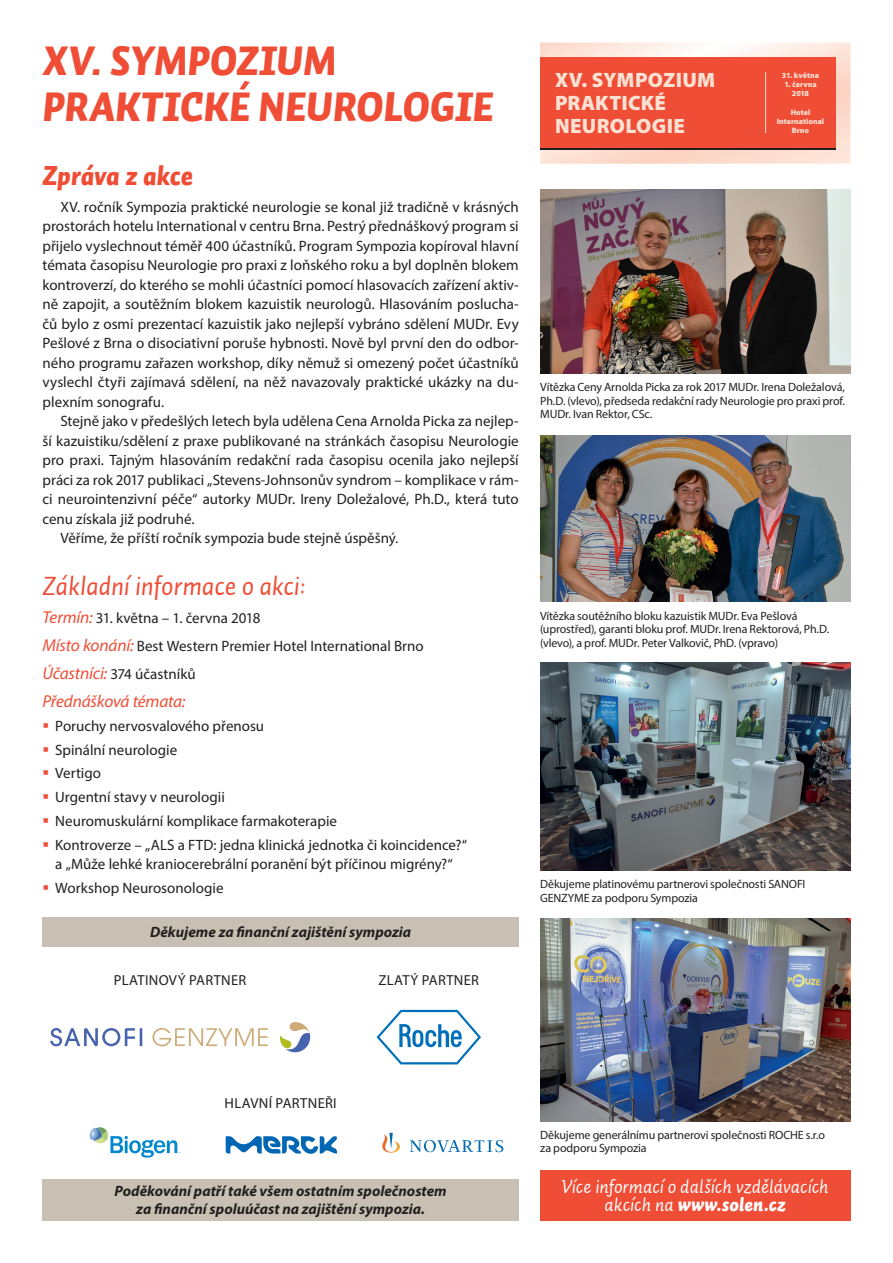
<style>
.page{position:relative;width:893px;height:1263px;background:#fff}
.page>*{position:absolute;margin:0;border:0;box-sizing:border-box;transform-origin:0 0}
.t1{font:40.5px/46.5px "Auto 1 Black Italic LF";letter-spacing:-.005em;color:#ef4d35}
.nadpis_2{font:27px "Auto 1 Italic LF";letter-spacing:-.005em;color:#ef4d35}
.nadpis_1{font:27px "Auto 1 Black Italic LF";letter-spacing:-.01em;color:#ef4d35}
.t2{font:900 20.85px/23px "Myriad Pro";letter-spacing:.015em;color:#fde1d3}
.text_zakladni{font:19.05px/18.1px "Auto 2 Italic LF";color:#fff;text-align:center}
.odrazka_po_dvojtečku{font:italic 17.25px "Myriad Pro";letter-spacing:-.015em;color:#ef4d35}
.text{font:15px/19.5px "Myriad Pro";color:#231f20;text-align:justify}
.t3{font:italic 700 15px/18px "Myriad Pro";color:#231f20;text-align:center}
.odrazka_po_dvojtečku-2{font:15px "Myriad Pro";color:#231f20}
.obsah_rubriky{font:14.55px "Myriad Pro";letter-spacing:.025em;color:#231f20}
.popiska_obrazku{font:12px/13.5px "Myriad Pro";letter-spacing:-.01em;color:#231f20}
.t4{font:900 7.8px/8.9px "Myriad Pro";color:#fde1d3;text-align:center}
.s1{font-style:italic;font-size:17.25px;color:#ef4d35}
.s2{font-family:"Auto 2 Black Italic LF"}
</style>
<div class="page">
<div style="left:540px;top:1169px;width:310px;height:51px;background:#ef4d35"></div>
<div style="left:43px;top:1179px;width:476px;height:41px;background:#c7c0b3"></div>
<div style="left:43px;top:917px;width:476px;height:29px;background:#c7c0b3"></div>
<svg style="left:540px;top:43px;width:310px;height:121px;background:#f6dace"></svg>
<div style="left:540px;top:58px;width:296px;height:91px;background:#ef4d35"></div>
<hr style="left:540px;top:148px;width:296px;height:1px;background:#231f20">
<hr style="left:765px;top:72px;width:1px;height:61px;background:#fde1d3">
<img style="left:540px;top:663px;width:310px;height:207px">
<img style="left:540px;top:919px;width:310px;height:202px">
<img style="left:540px;top:189px;width:310px;height:184px">
<img style="left:540px;top:435px;width:310px;height:167px">
<svg style="left:50px;top:1028px;width:92px;height:18px"></svg>
<svg style="left:152px;top:1028px;width:116px;height:18px"></svg>
<svg style="left:280px;top:1022px;width:30px;height:30px"></svg>
<svg style="left:377px;top:1010px;width:104px;height:54px"></svg>
<svg style="left:90px;top:1127px;width:90px;height:30px"></svg>
<svg style="left:382px;top:1133px;width:121px;height:19px"></svg>
<svg style="left:226px;top:1136px;width:111px;height:18px"></svg>
<p class="t1" style="left:43px;top:39px;width:453px">XV. SYMPOZIUM<br>PRAKTICKÉ NEUROLOGIE</p>
<p class="t2" style="left:555px;top:68px;width:162px">XV. SYMPOZIUM<br>PRAKTICKÉ<br>NEUROLOGIE</p>
<p class="t4" style="left:782px;top:71px;width:39px">31. května</p>
<p class="t4" style="left:784px;top:79px;width:34px">1. června<br>2018</p>
<p class="t4" style="left:777px;top:108px;width:49px">Hotel<br>International<br>Brno</p>
<p class="nadpis_1" style="left:43px;top:157px;width:152px">Zpráva z akce</p>
<p class="text" style="left:43px;top:196px;width:478px;text-indent:18px">XV. ročník Sympozia praktické neurologie se konal již tradičně v krásných prostorách hotelu International v centru Brna. Pestrý přednáškový program si přijelo vyslechnout téměř 400 účastníků. Program Sympozia kopíroval hlavní témata časopisu Neurologie pro praxi z loňského roku a byl doplněn blokem kontroverzí, do kterého se mohli účastníci pomocí hlasovacích zařízení aktiv‑ ně zapojit, a soutěžním blokem kazuistik neurologů. Hlasováním poslucha‑ čů bylo z osmi prezentací kazuistik jako nejlepší vybráno sdělení MUDr. Evy Pešlové z Brna o disociativní poruše hybnosti. Nově byl první den do odbor‑ ného programu zařazen workshop, díky němuž si omezený počet účastníků vyslechl čtyři zajímavá sdělení, na něž navazovaly praktické ukázky na du‑ plexním sonografu.</p>
<p class="text" style="left:43px;top:411px;width:478px;text-indent:18px">Stejně jako v předešlých letech byla udělena Cena Arnolda Picka za nejlep‑ ší kazuistiku/sdělení z praxe publikované na stránkách časopisu Neurologie pro praxi. Tajným hlasováním redakční rada časopisu ocenila jako nejlepší práci za rok 2017 publikaci „Stevens‑Johnsonův syndrom – komplikace v rám‑ ci neurointenzivní péče“ autorky MUDr. Ireny Doležalové, Ph.D., která tuto cenu získala již podruhé.</p>
<p class="text" style="left:61px;top:528px;width:339px">Věříme, že příští ročník sympozia bude stejně úspěšný.</p>
<p class="nadpis_2" style="left:43px;top:568px;width:265px">Základní informace o akci:</p>
<p class="odrazka_po_dvojtečku-2" style="left:43px;top:609px;width:219px"><span class="s1">Termín:</span> 31. května – 1. června 2018</p>
<p class="odrazka_po_dvojtečku-2" style="left:43px;top:637px;width:383px"><span class="s1">Místo konání:</span> Best Western Premier Hotel International Brno</p>
<p class="odrazka_po_dvojtečku-2" style="left:43px;top:665px;width:155px"><span class="s1">Účastníci:</span> 374 účastníků</p>
<p class="odrazka_po_dvojtečku" style="left:43px;top:691px;width:145px">Přednášková témata:</p>
<p class="text" style="left:55px;top:716px;width:210px">Poruchy nervosvalového přenosu</p>
<p class="text" style="left:55px;top:740px;width:123px">Spinální neurologie</p>
<p class="text" style="left:55px;top:763px;width:47px">Vertigo</p>
<p class="text" style="left:55px;top:787px;width:171px">Urgentní stavy v neurologii</p>
<p class="text" style="left:55px;top:811px;width:283px">Neuromuskulární komplikace farmakoterapie</p>
<p class="text" style="left:55px;top:835px;width:413px">Kontroverze – „ALS a FTD: jedna klinická jednotka či koincidence?“ a „Může lehké kraniocerebrální poranění být příčinou migrény?“</p>
<p class="text" style="left:55px;top:878px;width:170px">Workshop Neurosonologie</p>
<p class="popiska_obrazku" style="left:540px;top:877px;width:267px">Děkujeme platinovému partnerovi společnosti SANOFI<br>GENZYME za podporu Sympozia</p>
<p class="popiska_obrazku" style="left:540px;top:380px;width:306px;text-align:justify">Vítězka Ceny Arnolda Picka za rok 2017 MUDr. Irena Doležalová, Ph.D. (vlevo), předseda redakční rady Neurologie pro praxi prof.<br>MUDr. Ivan Rektor, CSc.</p>
<p class="popiska_obrazku" style="left:540px;top:609px;width:291px">Vítězka soutěžního bloku kazuistik MUDr. Eva Pešlová (uprostřed), garanti bloku prof. MUDr. Irena Rektorová, Ph.D. (vlevo), a prof. MUDr. Peter Valkovič, PhD. (vpravo)</p>
<p class="t3" style="left:150px;top:923px;width:263px">Děkujeme za finanční zajištění sympozia</p>
<p class="obsah_rubriky" style="left:114px;top:971px;width:134px">PLATINOVÝ PARTNER</p>
<p class="obsah_rubriky" style="left:379px;top:971px;width:102px">ZLATÝ PARTNER</p>
<p class="obsah_rubriky" style="left:225px;top:1094px;width:114px">HLAVNÍ PARTNEŘI</p>
<p class="t3" style="left:115px;top:1182px;width:334px">Poděkování patří také všem ostatním společnostem za finanční spoluúčast na zajištění sympozia.</p>
<p class="popiska_obrazku" style="left:540px;top:1128px;width:286px">Děkujeme generálnímu partnerovi společnosti ROCHE s.r.o za podporu Sympozia</p>
<p class="text_zakladni" style="left:562px;top:1178px;width:269px">Více informací o dalších vzdělávacích akcích na <span class="s2">www.solen.cz</span></p>
</div>
